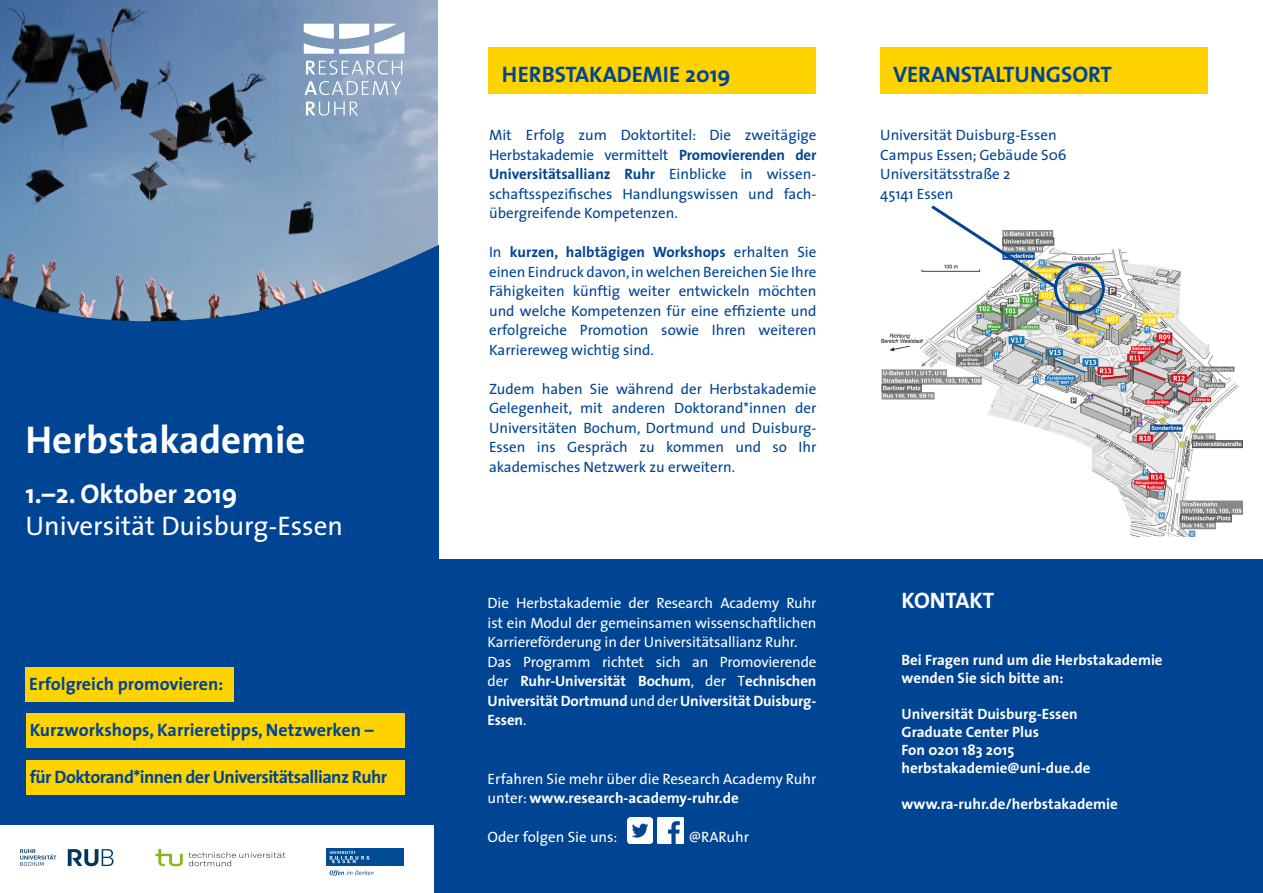
<style>
.page{position:relative;width:1263px;height:893px;background:#fff}
.page>*{position:absolute;margin:0;border:0;box-sizing:border-box;transform-origin:0 0}
.t1{font:700 39px "The Sans";color:#fff}
.t2{font:27px "The Sans";color:#fff}
.t3{font:700 27px "The Sans";color:#fff}
.t4{font:700 22.5px "The Sans";color:#004494}
.t5{font:700 22.5px "The Sans";letter-spacing:-.005em;color:#fff}
.t6{font:700 18px "The Sans";letter-spacing:-.01em;color:#004494}
.t7{font:700 18px "The Sans";letter-spacing:-.03em;color:#004494}
.t8{font:15px/19.5px "The Sans";color:#004494;text-align:justify}
.t9{font:15px/19.5px "The Sans";letter-spacing:-.01em;color:#fff}
.t10{font:700 15px/18px "The Sans";color:#fff}
.s1{font-weight:700}
</style>
<div class="page">
<img style="left:0;top:0;width:438px;height:242px">
<svg style="left:68px;top:849px;width:45px;height:17px"></svg>
<svg style="left:20px;top:849px;width:36px;height:17px"></svg>
<svg style="left:155px;top:849px;width:28px;height:17px"></svg>
<svg style="left:189px;top:852px;width:96px;height:14px"></svg>
<svg style="left:330px;top:870px;width:43px;height:6px"></svg>
<div style="left:327px;top:849px;width:77px;height:17px;background:#004c93"></div>
<svg style="left:330px;top:851px;width:39px;height:12px"></svg>
<svg style="left:0;top:242px;width:438px;height:95px;background:#537ba8"></svg>
<div style="left:0;top:337px;width:438px;height:488px;background:#004494"></div>
<img style="left:882px;top:248px;width:360px;height:288px">
<div style="left:880px;top:48px;width:328px;height:46px;background:#ffd300"></div>
<div style="left:489px;top:48px;width:327px;height:46px;background:#ffd300"></div>
<div style="left:25px;top:668px;width:208px;height:34px;background:#ffd300"></div>
<div style="left:26px;top:714px;width:378px;height:34px;background:#ffd300"></div>
<div style="left:26px;top:760px;width:378px;height:34px;background:#ffd300"></div>
<div style="left:435px;top:560px;width:828px;height:333px;background:#004494"></div>
<div style="left:1054px;top:263px;width:51px;height:51px;border:3px solid #004494;border-radius:50%"></div>
<svg style="left:928px;top:205px;width:132px;height:87px"></svg>
<img style="left:657px;top:818px;width:26px;height:26px">
<img style="left:627px;top:818px;width:26px;height:26px">
<svg style="left:306px;top:61px;width:96px;height:14px"></svg>
<svg style="left:305px;top:81px;width:96px;height:14px"></svg>
<svg style="left:306px;top:102px;width:52px;height:14px"></svg>
<svg style="left:304px;top:24px;width:100px;height:30px"></svg>
<h1 class="t1" style="left:26px;top:407px;width:281px">Herbstakademie</h1>
<h2 class="t3" style="left:26px;top:471px;width:213px">1.–2. Oktober 2019</h2>
<h2 class="t2" style="left:26px;top:503px;width:319px">Universität Duisburg-Essen</h2>
<p class="t6" style="left:29px;top:669px;width:196px">Erfolgreich promovieren:</p>
<p class="t6" style="left:30px;top:714px;width:346px">Kurzworkshops, Karrieretipps, Netzwerken –</p>
<p class="t7" style="left:30px;top:762px;width:359px">für Doktorand*innen der Universitätsallianz Ruhr</p>
<h3 class="t4" style="left:502px;top:55px;width:230px">HERBSTAKADEMIE 2019</h3>
<p class="t8" style="left:489px;top:125px;width:329px">Mit Erfolg zum Doktortitel: Die zweitägige Herbstakademie vermittelt <span class="s1">Promovierenden der Universitätsallianz Ruhr</span> Einblicke in wissen&shy;schaftsspezifisches Handlungswissen und fach&shy;übergreifende Kompetenzen.</p>
<p class="t8" style="left:489px;top:242px;width:329px">In <span class="s1">kurzen, halbtägigen Workshops</span> erhalten Sie einen Eindruck davon, in welchen Bereichen Sie Ihre Fähigkeiten künftig weiter entwickeln möchten und welche Kompetenzen für eine effiziente und erfolgreiche Promotion sowie Ihren weiteren Karriereweg wichtig sind.</p>
<p class="t8" style="left:489px;top:378px;width:329px">Zudem haben Sie während der Herbstakademie Gelegenheit, mit anderen Doktorand*innen der Universitäten Bochum, Dortmund und Duisburg-Essen ins Gespräch zu kommen und so Ihr akademisches Netzwerk zu erweitern.</p>
<p class="t9" style="left:488px;top:593px;width:330px">Die Herbstakademie der Research Academy Ruhr ist ein Modul der gemeinsamen wissenschaftlichen Karriereförderung in der Universitätsallianz Ruhr.<br>Das Programm richtet sich an Promovierende der <span class="s1">Ruhr-Universität Bochum</span>, der T<span class="s1">echnischen Universität Dortmund</span> und der <span class="s1">Universität Duisburg-Essen</span>.</p>
<p class="t9" style="left:488px;top:768px;width:330px">Erfahren Sie mehr über die Research Academy Ruhr unter: <span class="s1">www.research-academy-ruhr.de</span></p>
<p class="t9" style="left:488px;top:827px;width:131px">Oder folgen Sie uns:</p>
<p class="t9" style="left:689px;top:827px;width:62px">@RARuhr</p>
<h3 class="t4" style="left:893px;top:55px;width:220px">VERANSTALTUNGSORT</h3>
<p class="t8" style="left:880px;top:125px;width:188px;text-align:left">Universität Duisburg-Essen<br>Campus Essen; Gebäude S06<br>Universitätsstraße 2<br>45141 Essen</p>
<h3 class="t5" style="left:901px;top:582px;width:94px">KONTAKT</h3>
<p class="t10" style="left:901px;top:651px;width:263px">Bei Fragen rund um die Herbstakademie wenden Sie sich bitte an:</p>
<p class="t10" style="left:901px;top:705px;width:190px">Universität Duisburg-Essen<br>Graduate Center Plus<br>Fon 0201 183 2015 herbstakademie@uni-due.de</p>
<p class="t10" style="left:901px;top:795px;width:218px">www.ra-ruhr.de/herbstakademie</p>
</div>
